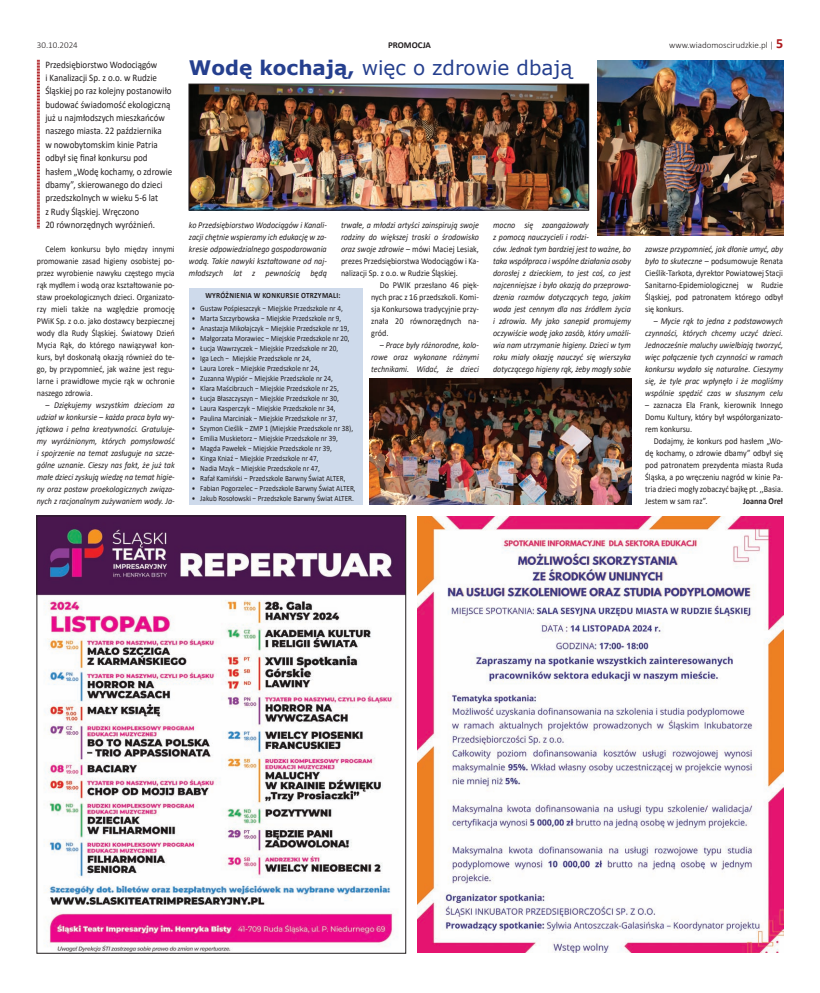
<style>
.page{position:relative;width:820px;height:993px;background:#fff}
.page>*{position:absolute;margin:0;border:0;box-sizing:border-box;transform-origin:0 0}
.t1{font:20px "Verdana";color:#253f8e}
.t2{font:10px/13.4px "Calibri";color:#231f20;scale:.9 1}
.t3{font:italic 9px/12px "Calibri";color:#231f20;text-align:justify;scale:.9 1}
.t4{font:9px/12px "Calibri";color:#231f20;text-align:justify;scale:.9 1}
.t5{font:9px "Calibri";color:#231f20;scale:.91 1}
.t6{font:300 9px "Calibri";color:#231f20}
.t7{font:700 9px "Calibri";color:#231f20;scale:.9 1}
.t8{font:700 9px "Calibri";color:#231f20}
.t9{font:8px "Calibri";color:#231f20;scale:.9 1}
.t10{font:700 8px "Calibri";letter-spacing:.04em;color:#231f20;scale:.9 1}
.s1{font-weight:700;font-size:14px;color:#ae1a1e}
.s2{font-weight:700}
.s3{font-style:italic}
.s4{font-style:normal}
</style>
<div class="page">
<svg style="left:37px;top:60px;width:3px;height:168px"></svg>
<img style="left:597px;top:60px;width:185px;height:176px">
<div style="left:189px;top:288px;width:173px;height:216px;background:#cedaeb"></div>
<img style="left:190px;top:86px;width:397px;height:122px">
<div style="left:188px;top:84px;width:401px;height:126px;border:1px solid #231f20"></div>
<img style="left:370px;top:378px;width:260px;height:126px">
<img style="left:39px;top:517px;width:365px;height:434px">
<img style="left:417px;top:516px;width:365px;height:436px">
<p class="t6" style="left:37px;top:39px;width:42px">30.10.2024</p>
<p class="t8" style="left:388px;top:39px;width:44px">PROMOCJA</p>
<p class="t6" style="left:669px;top:39px;width:115px">www.wiadomoscirudzkie.pl | <span class="s1">5</span></p>
<p class="t2" style="left:45px;top:57px;width:142px">Przedsiębiorstwo Wodociągów<br>i Kanalizacji Sp. z o.o. w Rudzie<br>Śląskiej po raz kolejny postanowiło budować świadomość ekologiczną już u najmłodszych mieszkańców naszego miasta. 22 października<br>w nowobytomskim kinie Patria odbył się finał konkursu pod hasłem „Wodę kochamy, o zdrowie dbamy”, skierowanego do dzieci przedszkolnych w wieku 5-6 lat<br>z Rudy Śląskiej. Wręczono<br>20 równorzędnych wyróżnień.</p>
<p class="t4" style="left:37px;top:243px;width:155px;text-indent:9px">Celem konkursu było między innymi promowanie zasad higieny osobistej po&shy;przez wyrobienie nawyku częstego mycia rąk mydłem i wodą oraz kształtowanie po&shy;staw proekologicznych dzieci. Organizato&shy;rzy mieli także na względzie promocję PWiK Sp. z o.o. jako dostawcy bezpiecznej wody dla Rudy Śląskiej. Światowy Dzień Mycia Rąk, do którego nawiązywał kon&shy;kurs, był doskonałą okazją również do te&shy;go, by przypomnieć, jak ważne jest regu&shy;larne i prawidłowe mycie rąk w ochronie naszego zdrowia.</p>
<p class="t3" style="left:37px;top:399px;width:155px;text-indent:9px">– Dziękujemy wszystkim dzieciom za udział w konkursie – każda praca była wy&shy;jątkowa i pełna kreatywności. Gratuluje&shy;my wyróżnionym, których pomysłowość i spojrzenie na temat zasługuje na szcze&shy;gólne uznanie. Cieszy nas fakt, że już tak małe dzieci zyskują wiedzę na temat higie&shy;ny oraz postaw proekologicznych związa&shy;nych z racjonalnym zużywaniem wody. Ja-</p>
<p class="t1" style="left:189px;top:54px;width:385px"><span class="s2">Wodę kochają,</span> więc o zdrowie dbają</p>
<p class="t3" style="left:189px;top:219px;width:155px">ko Przedsiębiorstwo Wodociągów i Kanali&shy;zacji chętnie wspieramy ich edukację w za&shy;kresie odpowiedzialnego gospodarowania wodą. Takie nawyki kształtowane od naj&shy;młodszych lat z pewnością będą</p>
<p class="t3" style="left:341px;top:219px;width:155px">trwałe, a młodzi artyści zainspirują swoje</p>
<p class="t3" style="left:493px;top:219px;width:155px;text-align:left">mocno się zaangażowały<br>z pomocą nauczycieli i rodzi-<br>ców. Jednak tym bardziej jest to ważne, bo taka współpraca i wspólne działania osoby dorosłej z dzieckiem, to jest coś, co jest najcenniejsze i było okazją do przeprowa&shy;dzenia rozmów dotyczących tego, jakim woda jest cennym dla nas źródłem życia i zdrowia. My jako sanepid promujemy oczywiście wodę jako zasób, który umożli&shy;wia nam utrzymanie higieny. Dzieci w tym roku miały okazję nauczyć się wierszyka dotyczącego higieny rąk, żeby mogły sobie</p>
<p class="t3" style="left:341px;top:231px;width:155px">rodziny do większej troski o środowisko</p>
<p class="t4" style="left:341px;top:243px;width:155px"><span class="s3">oraz swoje zdrowie</span> – mówi Maciej Lesiak,</p>
<p class="t4" style="left:341px;top:255px;width:155px">prezes Przedsiębiorstwa Wodociągów i Ka-</p>
<p class="t4" style="left:341px;top:267px;width:131px">nalizacji Sp. z o.o. w Rudzie Śląskiej.</p>
<p class="t5" style="left:379px;top:279px;width:110px">Do PWIK przesłano 46 pięk-</p>
<p class="t5" style="left:371px;top:291px;width:120px">nych prac z 16 przedszkoli. Komi-</p>
<p class="t5" style="left:371px;top:303px;width:120px">sja Konkursowa tradycyjnie przy-</p>
<p class="t5" style="left:371px;top:315px;width:120px">znała 20 równorzędnych na-</p>
<p class="t5" style="left:371px;top:327px;width:20px">gród.</p>
<p class="t3" style="left:371px;top:339px;width:121px;text-indent:9px">– Prace były różnorodne, kolo&shy;rowe oraz wykonane różnymi technikami. Widać, że dzieci</p>
<p class="t4" style="left:645px;top:243px;width:155px"><span class="s3">zawsze przypomnieć, jak dłonie umyć, aby było to skuteczne</span> – podsumowuje Renata Cieślik-Tarkota, dyrektor Powiatowej Stacji Sanitarno-Epidemiologicznej w Rudzie Śląskiej, pod patronatem którego odbył się konkurs.</p>
<p class="t3" style="left:645px;top:315px;width:155px;text-indent:9px"><span class="s4">–</span> Mycie rąk to jedna z podstawowych czynności, których chcemy uczyć dzieci.<br>Jednocześnie maluchy uwielbiają tworzyć, więc połączenie tych czynności w ramach konkursu wydało się naturalne. Cieszymy się, że tyle prac wpłynęło i że mogliśmy wspólnie spędzić czas w słusznym celu</p>
<p class="t4" style="left:645px;top:399px;width:155px">– zaznacza Ela Frank, kierownik Innego</p>
<p class="t4" style="left:645px;top:411px;width:155px">Domu Kultury, który był współorganizato-</p>
<p class="t4" style="left:645px;top:423px;width:54px">rem konkursu.</p>
<p class="t4" style="left:653px;top:435px;width:145px">Dodajmy, że konkurs pod hasłem „Wo-</p>
<p class="t4" style="left:645px;top:447px;width:155px">dę kochamy, o zdrowie dbamy” odbył się</p>
<p class="t4" style="left:645px;top:459px;width:155px">pod patronatem prezydenta miasta Ruda</p>
<p class="t4" style="left:645px;top:471px;width:155px">Śląska, a po wręczeniu nagród w kinie Pa-</p>
<p class="t4" style="left:645px;top:483px;width:155px">tria dzieci mogły zobaczyć bajkę pt. ,,Basia.</p>
<p class="t4" style="left:645px;top:495px;width:71px">Jestem w sam raz”.</p>
<p class="t7" style="left:742px;top:495px;width:46px">JOANNA OREŁ</p>
<p class="t10" style="left:205px;top:289px;width:152px">WYRÓŻNIENIA W KONKURSIE OTRZYMALI:</p>
<p class="t9" style="left:192px;top:302px;width:169px">• Gustaw Pośpieszczyk − Miejskie Przedszkole nr 4,</p>
<p class="t9" style="left:192px;top:312px;width:168px">• Marta Szczyrbowska − Miejskie Przedszkole nr 9,</p>
<p class="t9" style="left:192px;top:322px;width:176px">• Anastazja Mikołajczyk − Miejskie Przedszkole nr 19,</p>
<p class="t9" style="left:192px;top:332px;width:177px">• Małgorzata Morawiec − Miejskie Przedszkole nr 20,</p>
<p class="t9" style="left:192px;top:342px;width:164px">• Łucja Wawrzyczek − Miejskie Przedszkole nr 20,</p>
<p class="t9" style="left:192px;top:352px;width:134px">• Iga Lech − Miejskie Przedszkole nr 24,</p>
<p class="t9" style="left:192px;top:362px;width:143px">• Laura Lorek − Miejskie Przedszkole nr 24,</p>
<p class="t9" style="left:192px;top:372px;width:158px">• Zuzanna Wypiór − Miejskie Przedszkole nr 24,</p>
<p class="t9" style="left:192px;top:382px;width:165px">• Klara Maścibrzuch − Miejskie Przedszkole nr 25,</p>
<p class="t9" style="left:192px;top:392px;width:165px">• Łucja Błaszczyszyn − Miejskie Przedszkole nr 30,</p>
<p class="t9" style="left:192px;top:402px;width:161px">• Laura Kasperczyk − Miejskie Przedszkole nr 34,</p>
<p class="t9" style="left:192px;top:412px;width:163px">• Paulina Marciniak − Miejskie Przedszkole nr 37,</p>
<p class="t9" style="left:192px;top:422px;width:181px">• Szymon Cieślik − ZMP 1 (Miejskie Przedszkole nr 38),</p>
<p class="t9" style="left:192px;top:432px;width:164px">• Emilia Muskietorz − Miejskie Przedszkole nr 39,</p>
<p class="t9" style="left:192px;top:442px;width:157px">• Magda Pawełek − Miejskie Przedszkole nr 39,</p>
<p class="t9" style="left:192px;top:452px;width:142px">• Kinga Kniaź − Miejskie Przedszkole nr 47,</p>
<p class="t9" style="left:192px;top:462px;width:144px">• Nadia Mzyk − Miejskie Przedszkole nr 47,</p>
<p class="t9" style="left:192px;top:472px;width:172px">• Rafał Kamiński − Przedszkole Barwny Świat ALTER,</p>
<p class="t9" style="left:192px;top:482px;width:183px">• Fabian Pogorzelec − Przedszkole Barwny Świat ALTER,</p>
<p class="t9" style="left:192px;top:492px;width:182px">• Jakub Rosołowski − Przedszkole Barwny Świat ALTER.</p>
</div>
